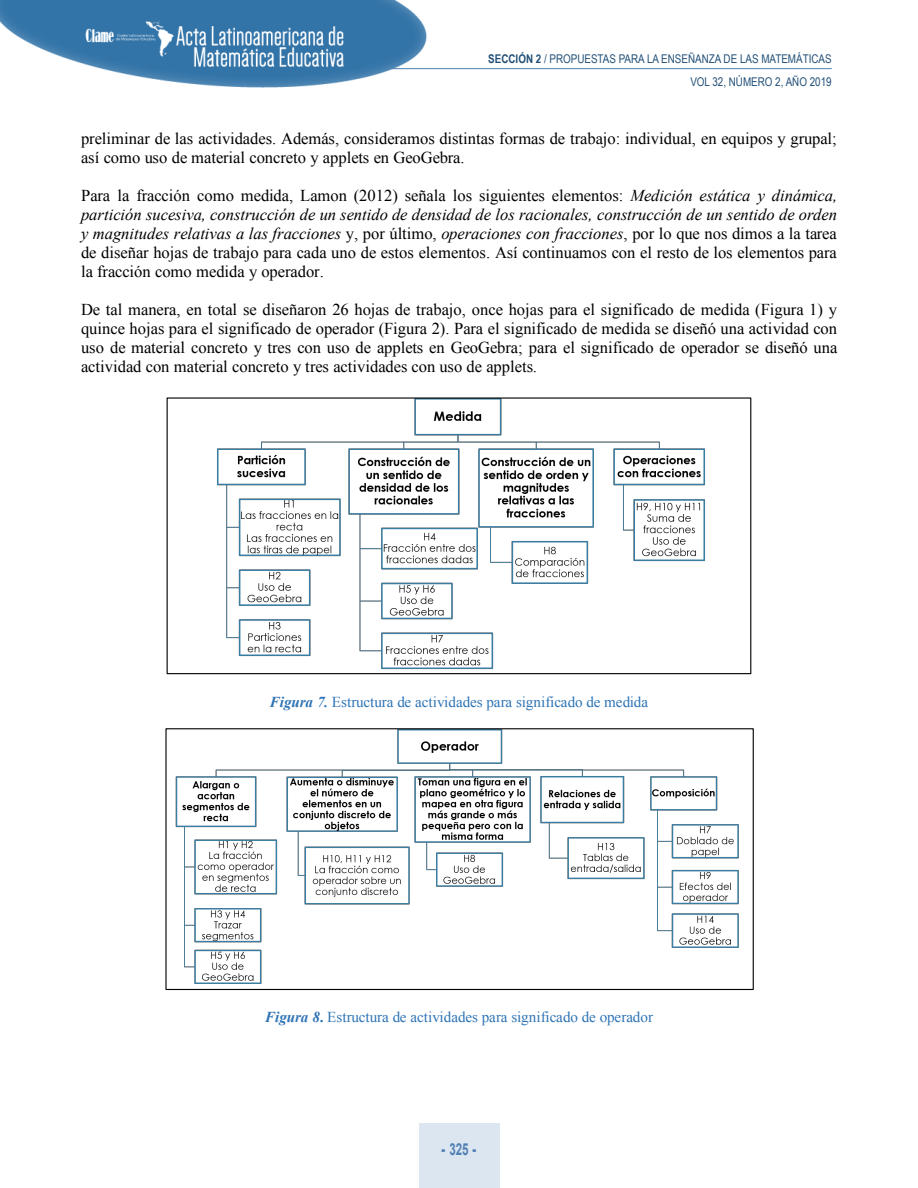
<style>
.page{position:relative;width:918px;height:1188px;background:#fff}
.page>*{position:absolute;margin:0;border:0;box-sizing:border-box;transform-origin:0 0}
.t1{font:16.5px/19px "Times New Roman";color:#000;text-align:justify}
.t2{font:700 16.5px "Arial";color:#4f80b4;scale:.7 1}
.t3{font:15.15px "Times New Roman";color:#2e74b5}
.t4{font:12px/23px "Arial Narrow";color:#214f77;text-align:right}
.s1{font-weight:700}
.s2{font-style:italic}
.s3{font-weight:700;font-style:italic}
.s4{font-weight:900}
</style>
<div class="page">
<img style="left:0;top:0;width:435px;height:88px">
<hr style="left:389px;top:68px;width:443px;height:1px;background:#4f80b4">
<div style="left:419px;top:1123px;width:80px;height:65px;background:#dce6f0"></div>
<img style="left:217px;top:399px;width:488px;height:271px">
<div style="left:167px;top:397px;width:584px;height:277px;border:1px solid #000"></div>
<img style="left:175px;top:730px;width:564px;height:254px">
<div style="left:165px;top:728px;width:589px;height:262px;border:1px solid #000"></div>
<p class="t4" style="left:488px;top:47px;width:345px"><span class="s1">SECCIÓN 2</span> / PROPUESTAS PARA LA ENSEÑANZA DE LAS MATEMÁTICAS<br>VOL 32, NÚMERO 2, AÑO 2019</p>
<p class="t1" style="left:81px;top:129px;width:757px">preliminar de las actividades. Además, consideramos distintas formas de trabajo: individual, en equipos y grupal; así como uso de material concreto y applets en GeoGebra.</p>
<p class="t1" style="left:81px;top:186px;width:758px">Para la fracción como medida, Lamon (2012) señala los siguientes elementos: <span class="s2">Medición estática y dinámica, partición sucesiva, construcción de un sentido de densidad de los racionales, construcción de un sentido de orden y magnitudes relativas a las fracciones</span> y, por último, <span class="s2">operaciones con fracciones</span>, por lo que nos dimos a la tarea de diseñar hojas de trabajo para cada uno de estos elementos. Así continuamos con el resto de los elementos para la fracción como medida y operador.</p>
<p class="t1" style="left:81px;top:300px;width:758px">De tal manera, en total se diseñaron 26 hojas de trabajo, once hojas para el significado de medida (Figura 1) y quince hojas para el significado de operador (Figura 2). Para el significado de medida se diseñó una actividad con uso de material concreto y tres con uso de applets en GeoGebra; para el significado de operador se diseñó una actividad con material concreto y tres actividades con uso de applets.</p>
<p class="t3" style="left:270px;top:693px;width:380px"><span class="s3">Figura 7.</span> Estructura de actividades para significado de medida</p>
<p class="t3" style="left:265px;top:1008px;width:390px"><span class="s3">Figura 8</span><span class="s1">.</span> Estructura de actividades para significado de operador</p>
<p class="t2" style="left:442px;top:1140px;width:51px"><span class="s4">-</span> 325 <span class="s4">-</span></p>
</div>
